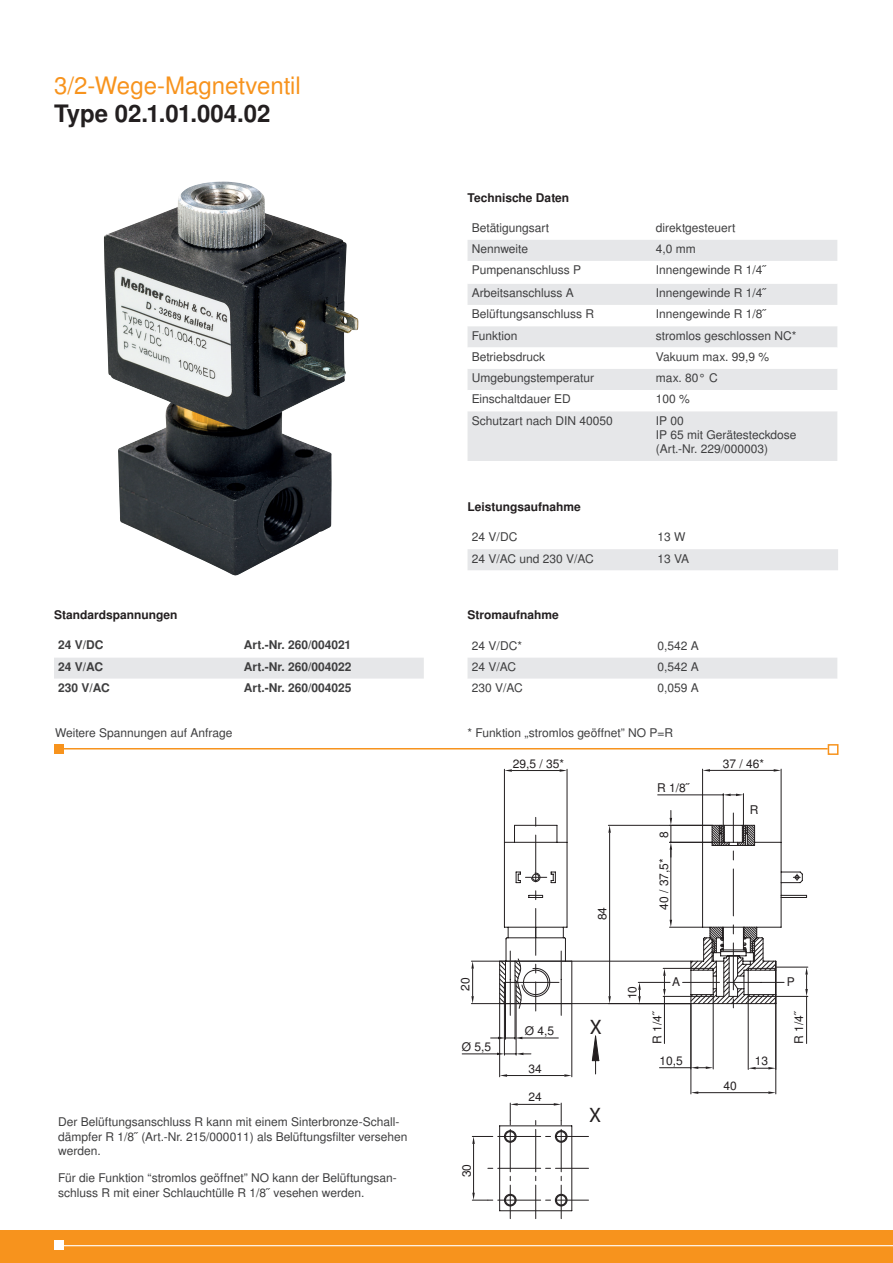
<style>
.page{position:relative;width:893px;height:1263px;background:#fff}
.page>*{position:absolute;margin:0;border:0;box-sizing:border-box;transform-origin:0 0}
.t1{font:24px "Nimbus San LOT";color:#f7931d}
.t2{font:700 24px "Nimbus San LOT";color:#231f20}
.t3{font:12px/14.4px "Nimbus San LOT";color:#3e3e3f}
.t4{font:700 12px "Nimbus San LOT";color:#3e3e3f}
.t5{font:12px "Nimbus San LOT";color:#231f20}
.t6{font:700 12px "Nimbus San LOT";color:#231f20}
</style>
<div class="page">
<div style="left:0;top:1230px;width:893px;height:33px;background:#f7931d"></div>
<img style="left:104px;top:182px;width:255px;height:394px">
<div style="left:468px;top:240px;width:369px;height:221px;background:#e6e7e9"></div>
<svg style="left:468px;top:261px;width:369px;height:108px"></svg>
<svg style="left:468px;top:390px;width:369px;height:21px"></svg>
<div style="left:468px;top:549px;width:370px;height:21px;background:#e6e7e9"></div>
<div style="left:468px;top:658px;width:369px;height:21px;background:#e6e7e9"></div>
<div style="left:54px;top:658px;width:370px;height:21px;background:#e6e7e9"></div>
<hr style="left:54px;top:748px;width:774px;height:1px;background:#f7931d">
<div style="left:54px;top:744px;width:10px;height:10px;background:#f7931d"></div>
<div style="left:828px;top:744px;width:10px;height:11px;border:2px solid #f7931d"></div>
<hr style="left:62px;top:1245px;width:831px;height:1px;background:#fff">
<div style="left:54px;top:1240px;width:10px;height:10px;background:#fff"></div>
<hr style="left:471px;top:1003px;width:220px;height:1px;background:#231f20">
<hr style="left:462px;top:1053px;width:35px;height:1px;background:#231f20">
<svg style="left:472px;top:769px;width:336px;height:334px"></svg>
<svg style="left:490px;top:810px;width:294px;height:267px"></svg>
<svg style="left:472px;top:1103px;width:117px;height:116px"></svg>
<h1 class="t1" style="left:54px;top:71px;width:248px">3/2-Wege-Magnetventil</h1>
<h1 class="t2" style="left:54px;top:100px;width:218px">Type 02.1.01.004.02</h1>
<p class="t6" style="left:468px;top:190px;width:103px">Technische Daten</p>
<p class="t3" style="left:472px;top:221px;width:79px">Betätigungsart</p>
<p class="t3" style="left:656px;top:221px;width:81px">direktgesteuert</p>
<p class="t3" style="left:472px;top:242px;width:58px">Nennweite</p>
<p class="t3" style="left:656px;top:242px;width:42px">4,0 mm</p>
<p class="t3" style="left:472px;top:263px;width:111px">Pumpenanschluss P</p>
<p class="t3" style="left:656px;top:263px;width:112px">Innengewinde R 1/4˝</p>
<p class="t3" style="left:472px;top:286px;width:104px">Arbeitsanschluss A</p>
<p class="t3" style="left:656px;top:286px;width:112px">Innengewinde R 1/4˝</p>
<p class="t3" style="left:472px;top:307px;width:124px">Belüftungsanschluss R</p>
<p class="t3" style="left:656px;top:307px;width:112px">Innengewinde R 1/8˝</p>
<p class="t3" style="left:472px;top:328px;width:47px">Funktion</p>
<p class="t3" style="left:656px;top:328px;width:142px">stromlos geschlossen NC*</p>
<p class="t3" style="left:472px;top:350px;width:75px">Betriebsdruck</p>
<p class="t3" style="left:656px;top:350px;width:115px">Vakuum max. 99,9 %</p>
<p class="t3" style="left:472px;top:371px;width:124px">Umgebungstemperatur</p>
<p class="t3" style="left:656px;top:371px;width:63px">max. 80° C</p>
<p class="t3" style="left:472px;top:392px;width:100px">Einschaltdauer ED</p>
<p class="t3" style="left:656px;top:392px;width:36px">100 %</p>
<p class="t3" style="left:472px;top:414px;width:143px">Schutzart nach DIN 40050</p>
<p class="t3" style="left:656px;top:414px;width:142px">IP 00<br>IP 65 mit Gerätesteckdose (Art.-Nr. 229/000003)</p>
<p class="t6" style="left:468px;top:499px;width:115px">Leistungsaufnahme</p>
<p class="t3" style="left:472px;top:530px;width:47px">24 V/DC</p>
<p class="t3" style="left:657px;top:530px;width:30px">13 W</p>
<p class="t3" style="left:472px;top:551px;width:123px">24 V/AC und 230 V/AC</p>
<p class="t3" style="left:657px;top:551px;width:33px">13 VA</p>
<p class="t6" style="left:54px;top:608px;width:125px">Standardspannungen</p>
<p class="t6" style="left:468px;top:608px;width:93px">Stromaufnahme</p>
<p class="t4" style="left:58px;top:638px;width:47px">24 V/DC</p>
<p class="t4" style="left:244px;top:638px;width:109px">Art.-Nr. 260/004021</p>
<p class="t4" style="left:58px;top:659px;width:46px">24 V/AC</p>
<p class="t4" style="left:244px;top:659px;width:109px">Art.-Nr. 260/004022</p>
<p class="t4" style="left:58px;top:680px;width:53px">230 V/AC</p>
<p class="t4" style="left:244px;top:680px;width:109px">Art.-Nr. 260/004025</p>
<p class="t3" style="left:472px;top:638px;width:52px">24 V/DC*</p>
<p class="t3" style="left:657px;top:638px;width:43px">0,542 A</p>
<p class="t3" style="left:472px;top:660px;width:46px">24 V/AC</p>
<p class="t3" style="left:657px;top:660px;width:43px">0,542 A</p>
<p class="t3" style="left:472px;top:681px;width:52px">230 V/AC</p>
<p class="t3" style="left:657px;top:681px;width:43px">0,059 A</p>
<p class="t3" style="left:55px;top:726px;width:179px">Weitere Spannungen auf Anfrage</p>
<p class="t3" style="left:468px;top:726px;width:207px">* Funktion „stromlos geöffnet” NO P=R</p>
<p class="t5" style="left:513px;top:756px;width:53px">29,5 / 35*</p>
<p class="t5" style="left:723px;top:756px;width:43px">37 / 46*</p>
<p class="t3" style="left:58px;top:1115px;width:351px">Der Belüftungsanschluss R kann mit einem Sinterbronze-Schall&shy;dämpfer R 1/8˝ (Art.-Nr. 215/000011) als Belüftungsfilter versehen werden.</p>
<p class="t3" style="left:58px;top:1171px;width:340px">Für die Funktion “stromlos geöffnet” NO kann der Belüftungsan&shy;schluss R mit einer Schlauchtülle R 1/8˝ vesehen werden.</p>
<p class="t5" style="left:458px;top:990px;width:15px;rotate:-90deg">20</p>
<p class="t5" style="left:462px;top:1039px;width:31px">Ø 5,5</p>
<p class="t5" style="left:459px;top:1177px;width:15px;rotate:-90deg">30</p>
<p class="t5" style="left:525px;top:1023px;width:31px">Ø 4,5</p>
<p class="t5" style="left:528px;top:1061px;width:15px">34</p>
<p class="t5" style="left:528px;top:1090px;width:15px">24</p>
<p class="t5" style="left:595px;top:920px;width:15px;rotate:-90deg">84</p>
<p class="t5" style="left:657px;top:780px;width:34px">R 1/8˝</p>
<p class="t5" style="left:657px;top:838px;width:8px;rotate:-90deg">8</p>
<p class="t5" style="left:657px;top:909px;width:53px;rotate:-90deg">40 / 37,5*</p>
<p class="t5" style="left:750px;top:802px;width:10px">R</p>
<p class="t5" style="left:625px;top:999px;width:15px;rotate:-90deg">10</p>
<p class="t5" style="left:672px;top:974px;width:10px">A</p>
<p class="t5" style="left:787px;top:974px;width:10px">P</p>
<p class="t5" style="left:650px;top:1044px;width:35px;rotate:-90deg">R 1/4˝</p>
<p class="t5" style="left:792px;top:1044px;width:35px;rotate:-90deg">R 1/4˝</p>
<p class="t5" style="left:659px;top:1053px;width:25px">10,5</p>
<p class="t5" style="left:723px;top:1078px;width:15px">40</p>
<p class="t5" style="left:755px;top:1053px;width:15px">13</p>
</div>
